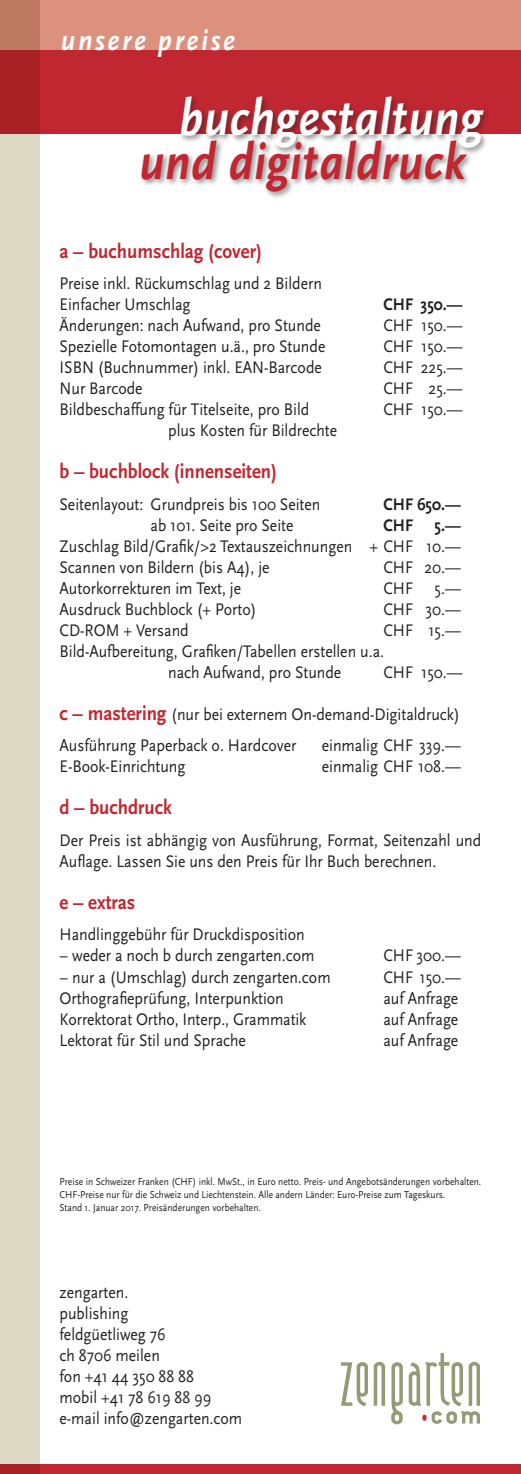
<style>
.page{position:relative;width:521px;height:1474px;background:#fff}
.page>*{position:absolute;margin:0;border:0;box-sizing:border-box;transform-origin:0 0}
.t1{font:italic 700 52.5px/43.8px "Scala Sans";letter-spacing:.01em;color:#fff;text-align:right;scale:.9 1}
.t2{font:italic 700 29.75px "Scala Sans";letter-spacing:.1em;color:#fff;scale:.9 1}
.t3{font:700 21px "Scala Sans";color:#c12731;scale:.9 1}
.t4{font:17.5px/21px "Scala Sans";color:#231f20;scale:.9 1}
.t5{font:700 17.5px "Scala Sans";color:#231f20;scale:.9 1}
.t6{font:10.5px/13.1px "Scala Sans";color:#231f20;scale:.9 1}
.s1{color:#c12731}
.s2{font-weight:700;font-size:21px;color:#c12731}
</style>
<div class="page">
<div style="left:0;top:1463px;width:521px;height:10px;background:#c12731"></div>
<div style="left:0;top:50px;width:521px;height:84px;background:#c12731"></div>
<div style="left:0;top:0;width:521px;height:50px;background:#dc917e"></div>
<div style="left:0;top:0;width:40px;height:1473px;background:#dddac5"></div>
<div style="left:139px;top:94px;width:352px;height:105px;background:#231f20;opacity:.5"></div>
<svg style="left:341px;top:1362px;width:27px;height:44px"></svg>
<svg style="left:374px;top:1361px;width:11px;height:44px"></svg>
<svg style="left:391px;top:1362px;width:12px;height:62px"></svg>
<svg style="left:409px;top:1352px;width:71px;height:71px"></svg>
<div style="left:470px;top:165px;width:23px;height:23px;background:#fff;border-radius:50%"></div>
<h2 class="t2" style="left:61px;top:24px;width:195px">unsere preise</h2>
<h1 class="t1" style="left:139px;top:98px;width:383px">buchgestaltung <span class="s1">und digitaldruck</span> .</h1>
<p class="t3" style="left:60px;top:239px;width:226px">a – buchumschlag (cover)</p>
<p class="t4" style="left:60px;top:273px;width:293px">Preise inkl. Rückumschlag und 2 Bildern<br>Einfacher Umschlag</p>
<p class="t5" style="left:383px;top:295px;width:90px">CHF 350.—</p>
<p class="t4" style="left:60px;top:315px;width:292px">Änderungen: nach Aufwand, pro Stunde</p>
<p class="t4" style="left:383px;top:315px;width:90px">CHF 150.—</p>
<p class="t4" style="left:60px;top:336px;width:297px">Spezielle Fotomontagen u.ä., pro Stunde</p>
<p class="t4" style="left:383px;top:336px;width:90px">CHF 150.—</p>
<p class="t4" style="left:60px;top:357px;width:293px">ISBN (Buchnummer) inkl. EAN-Barcode</p>
<p class="t4" style="left:383px;top:357px;width:90px">CHF 225.—</p>
<p class="t4" style="left:60px;top:378px;width:94px">Nur Barcode</p>
<p class="t4" style="left:383px;top:378px;width:90px">CHF 25.—</p>
<p class="t4" style="left:60px;top:399px;width:279px">Bildbeschaffung für Titelseite, pro Bild</p>
<p class="t4" style="left:383px;top:399px;width:90px">CHF 150.—</p>
<p class="t4" style="left:168px;top:420px;width:189px">plus Kosten für Bildrechte</p>
<p class="t3" style="left:60px;top:460px;width:243px">b – buchblock (innenseiten)</p>
<p class="t4" style="left:60px;top:494px;width:291px">Seitenlayout: Grundpreis bis 100 Seiten</p>
<p class="t5" style="left:383px;top:494px;width:88px">CHF 650.—</p>
<p class="t4" style="left:151px;top:515px;width:160px">ab 101. Seite pro Seite</p>
<p class="t5" style="left:383px;top:515px;width:88px">CHF 5.—</p>
<p class="t4" style="left:60px;top:536px;width:447px">Zuschlag Bild/Grafik/&gt;2 Textauszeichnungen + CHF 10.—<br>Scannen von Bildern (bis A4), je</p>
<p class="t4" style="left:383px;top:557px;width:88px">CHF 20.—</p>
<p class="t4" style="left:60px;top:578px;width:203px">Autorkorrekturen im Text, je</p>
<p class="t4" style="left:383px;top:578px;width:88px">CHF 5.—</p>
<p class="t4" style="left:60px;top:599px;width:220px">Ausdruck Buchblock (+ Porto)</p>
<p class="t4" style="left:383px;top:599px;width:88px">CHF 30.—</p>
<p class="t4" style="left:60px;top:620px;width:145px">CD-ROM + Versand</p>
<p class="t4" style="left:383px;top:620px;width:88px">CHF 15.—</p>
<p class="t4" style="left:60px;top:641px;width:362px">Bild-Aufbereitung, Grafiken/Tabellen erstellen u.a.</p>
<p class="t4" style="left:168px;top:662px;width:194px">nach Aufwand, pro Stunde</p>
<p class="t4" style="left:383px;top:662px;width:90px">CHF 150.—</p>
<p class="t4" style="left:60px;top:698px;width:446px;line-height:31.5px"><span class="s2">c – mastering</span> (nur bei externem On-demand-Digitaldruck)<br>Ausführung Paperback o. Hardcover</p>
<p class="t4" style="left:322px;top:735px;width:156px">einmalig CHF 339.—</p>
<p class="t4" style="left:60px;top:756px;width:141px">E-Book-Einrichtung</p>
<p class="t4" style="left:322px;top:756px;width:156px">einmalig CHF 108.—</p>
<p class="t3" style="left:60px;top:796px;width:127px">d – buchdruck</p>
<p class="t4" style="left:60px;top:830px;width:470px">Der Preis ist abhängig von Ausführung, Format, Seitenzahl und<br>Auflage. Lassen Sie uns den Preis für Ihr Buch berechnen.</p>
<p class="t3" style="left:60px;top:890px;width:86px">e – extras</p>
<p class="t4" style="left:60px;top:924px;width:274px">Handlinggebühr für Druckdisposition</p>
<p class="t4" style="left:60px;top:945px;width:285px">– weder a noch b durch zengarten.com</p>
<p class="t4" style="left:383px;top:945px;width:88px">CHF 300.—</p>
<p class="t4" style="left:60px;top:966px;width:303px">– nur a (Umschlag) durch zengarten.com</p>
<p class="t4" style="left:383px;top:966px;width:88px">CHF 150.—</p>
<p class="t4" style="left:60px;top:987px;width:251px">Orthografieprüfung, Interpunktion</p>
<p class="t4" style="left:383px;top:987px;width:85px">auf Anfrage</p>
<p class="t4" style="left:60px;top:1008px;width:276px">Korrektorat Ortho, Interp., Grammatik</p>
<p class="t4" style="left:383px;top:1008px;width:85px">auf Anfrage</p>
<p class="t4" style="left:60px;top:1029px;width:209px">Lektorat für Stil und Sprache</p>
<p class="t4" style="left:383px;top:1029px;width:85px">auf Anfrage</p>
<p class="t6" style="left:60px;top:1175px;width:470px">Preise in Schweizer Franken (CHF) inkl. MwSt., in Euro netto. Preis- und Angebotsänderungen vorbehalten.<br>CHF-Preise nur für die Schweiz und Liechtenstein. Alle andern Länder: Euro-Preise zum Tageskurs.<br>Stand 1. Januar 2017. Preisänderungen vorbehalten.</p>
<p class="t4" style="left:60px;top:1281px;width:205px">zengarten.<br>publishing<br>feldgüetliweg 76<br>ch 8706 meilen<br>fon +41 44 350 88 88<br>mobil +41 78 619 88 99 e-mail info@zengarten.com</p>
</div>
